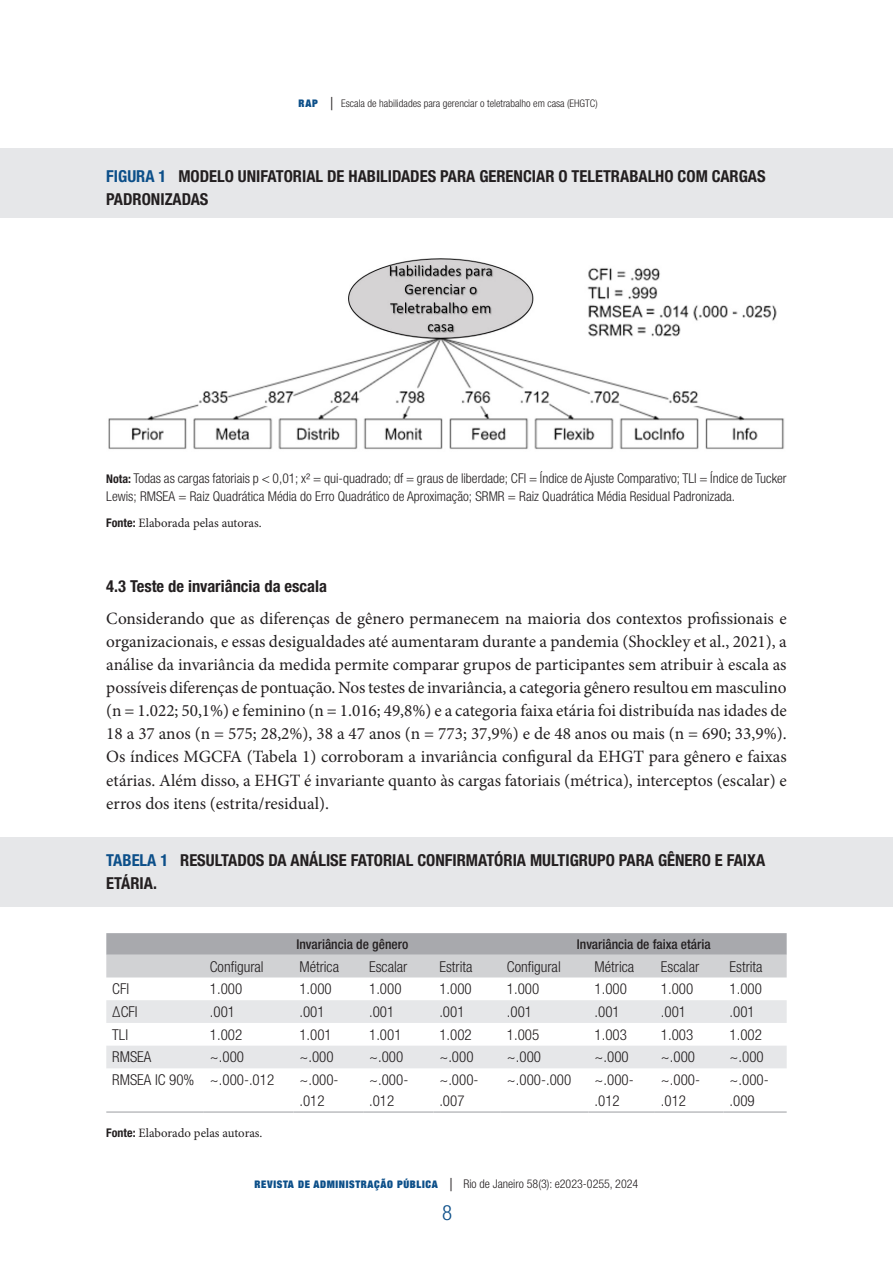
<style>
.page{position:relative;width:893px;height:1263px;background:#fff}
.page>*{position:absolute;margin:0;border:0;box-sizing:border-box;transform-origin:0 0}
.t1{font:300 condensed 21px "Helvetica Neue LT Std";color:#0c4f89}
.t2{font:17.25px/23.1px "Minion Pro";color:#231f20;text-align:justify}
.t3{font:700 condensed 16.5px "Helvetica Neue LT Std";color:#231f20}
.t4{font:700 condensed 16.5px "Helvetica Neue LT Std";color:#0c4f89}
.t5{font:300 condensed 15px/21px "Helvetica Neue LT Std";color:#231f20}
.t6{font:300 condensed 13.5px/18px "Helvetica Neue LT Std";color:#231f20}
.t7{font:500 condensed 13.5px "Helvetica Neue LT Std";color:#231f20}
.t8{font:12.75px "Minion Pro";color:#231f20}
.t9{font:300 condensed 12px "Helvetica Neue LT Std";color:#231f20}
.t10{font:300 condensed 10.5px "Helvetica Neue LT Std";color:#231f20}
.s1{font-family:"Helvetica Neue";font-weight:900;font-stretch:expanded;color:#0c4f89}
.s2{font-size:18px}
.s3{color:#0c4f89}
.s4{font-weight:700;font-size:12px}
.s5{font-family:"Helvetica Neue LT Std";font-weight:700;font-stretch:condensed;font-size:12px}
.s6{font-family:"Helvetica Neue";font-weight:900;font-stretch:expanded;font-size:10.5px;color:#0c4f89}
</style>
<div class="page">
<div style="left:0;top:837px;width:893px;height:69px;background:#e6e7e9"></div>
<div style="left:0;top:149px;width:893px;height:69px;background:#e6e7e9"></div>
<img style="left:108px;top:258px;width:677px;height:192px">
<svg style="left:106px;top:933px;width:681px;height:44px;background:#bdbec1"></svg>
<svg style="left:106px;top:1000px;width:681px;height:68px;fill:#e6e7e9"></svg>
<hr style="left:106px;top:1111px;width:98px;height:2px;background:#bcbdc0">
<hr style="left:204px;top:1111px;width:89px;height:2px;background:#bcbdc0">
<hr style="left:293px;top:1111px;width:70px;height:2px;background:#bcbdc0">
<hr style="left:363px;top:1111px;width:70px;height:2px;background:#bcbdc0">
<hr style="left:433px;top:1111px;width:68px;height:2px;background:#bcbdc0">
<hr style="left:501px;top:1111px;width:87px;height:2px;background:#bcbdc0">
<hr style="left:588px;top:1111px;width:67px;height:2px;background:#bcbdc0">
<hr style="left:655px;top:1111px;width:69px;height:2px;background:#bcbdc0">
<hr style="left:724px;top:1111px;width:63px;height:2px;background:#bcbdc0">
<p class="t10" style="left:299px;top:98px;width:301px"><span class="s1">RAP</span> <span class="s2">|</span> Escala de habilidades para gerenciar o teletrabalho em casa (EHGTC)</p>
<p class="t4" style="left:106px;top:166px;width:17px">FIGURA</p>
<p class="t3" style="left:159px;top:166px;width:42px"><span class="s3">1</span> MODELO</p>
<p class="t3" style="left:238px;top:166px;width:9px">UNIFATORIAL</p>
<p class="t3" style="left:327px;top:166px;width:31px">DE HABILIDADES</p>
<p class="t3" style="left:440px;top:166px;width:10px">PARA</p>
<p class="t3" style="left:479px;top:166px;width:10px">GERENCIAR</p>
<p class="t3" style="left:558px;top:166px;width:23px">O TELETRABALHO</p>
<p class="t3" style="left:678px;top:166px;width:11px">COM</p>
<p class="t3" style="left:712px;top:166px;width:10px">CARGAS</p>
<p class="t3" style="left:106px;top:189px;width:10px">PADRONI</p>
<p class="t3" style="left:165px;top:189px;width:18px">ZADAS</p>
<p class="t6" style="left:106px;top:469px;width:682px"><span class="s4">NOTA:</span> Todas as cargas fatoriais p &lt; 0,01; x² = qui-quadrado; df = graus de liberdade; CFI = Índice de Ajuste Comparativo; TLI = Índice de Tucker<br>Lewis; RMSEA = Raiz Quadrática Média do Erro Quadrático de Aproximação; SRMR = Raiz Quadrática Média Residual Padronizada.</p>
<p class="t8" style="left:106px;top:515px;width:157px"><span class="s5">FONTE:</span> Elaborada pelas autoras.</p>
<p class="t3" style="left:106px;top:576px;width:222px">4.3 TESTE DE INVARIÂNCIA DA ESCALA</p>
<p class="t2" style="left:106px;top:607px;width:682px">Considerando que as diferenças de gênero permanecem na maioria dos contextos profissionais e organizacionais, e essas desigualdades até aumentaram durante a pandemia (Shockley et al., 2021), a análise da invariância da medida permite comparar grupos de participantes sem atribuir à escala as possíveis diferenças de pontuação. Nos testes de invariância, a categoria gênero resultou em masculino (n = 1.022; 50,1%) e feminino (n = 1.016; 49,8%) e a categoria faixa etária foi distribuída nas idades de 18 a 37 anos (n = 575; 28,2%), 38 a 47 anos (n = 773; 37,9%) e de 48 anos ou mais (n = 690; 33,9%).<br>Os índices MGCFA (Tabela 1) corroboram a invariância configural da EHGT para gênero e faixas etárias. Além disso, a EHGT é invariante quanto às cargas fatoriais (métrica), interceptos (escalar) e erros dos itens (estrita/residual).</p>
<p class="t4" style="left:106px;top:850px;width:17px">TABELA</p>
<p class="t3" style="left:160px;top:850px;width:39px"><span class="s3">1</span> RESULTADOS</p>
<p class="t3" style="left:268px;top:850px;width:58px">DA ANÁLISE</p>
<p class="t3" style="left:351px;top:850px;width:9px">FATORIAL</p>
<p class="t3" style="left:417px;top:850px;width:10px">CONFIRMATÓRIA</p>
<p class="t3" style="left:530px;top:850px;width:10px">MULTIGRUPO</p>
<p class="t3" style="left:619px;top:850px;width:10px">PARA</p>
<p class="t3" style="left:658px;top:850px;width:27px">GÊNERO</p>
<p class="t3" style="left:715px;top:850px;width:51px">EFAIXA</p>
<p class="t3" style="left:106px;top:873px;width:52px">ETÁRIA.</p>
<p class="t7" style="left:296px;top:936px;width:113px">Invariância de gênero</p>
<p class="t7" style="left:577px;top:936px;width:135px">Invariância de faixa etária</p>
<p class="t5" style="left:210px;top:955px;width:55px">Configural</p>
<p class="t5" style="left:299px;top:955px;width:41px">Métrica</p>
<p class="t5" style="left:369px;top:955px;width:40px">Escalar</p>
<p class="t5" style="left:439px;top:955px;width:35px">Estrita</p>
<p class="t5" style="left:507px;top:955px;width:55px">Configural</p>
<p class="t5" style="left:594px;top:955px;width:41px">Métrica</p>
<p class="t5" style="left:661px;top:955px;width:40px">Escalar</p>
<p class="t5" style="left:730px;top:955px;width:35px">Estrita</p>
<p class="t5" style="left:112px;top:978px;width:18px">CFI</p>
<p class="t5" style="left:210px;top:978px;width:34px">1.000</p>
<p class="t5" style="left:299px;top:978px;width:34px">1.000</p>
<p class="t5" style="left:369px;top:978px;width:34px">1.000</p>
<p class="t5" style="left:439px;top:978px;width:34px">1.000</p>
<p class="t5" style="left:507px;top:978px;width:34px">1.000</p>
<p class="t5" style="left:594px;top:978px;width:34px">1.000</p>
<p class="t5" style="left:661px;top:978px;width:34px">1.000</p>
<p class="t5" style="left:730px;top:978px;width:34px">1.000</p>
<p class="t5" style="left:112px;top:1001px;width:27px">ΔCFI</p>
<p class="t5" style="left:210px;top:1001px;width:27px">.001</p>
<p class="t5" style="left:299px;top:1001px;width:27px">.001</p>
<p class="t5" style="left:369px;top:1001px;width:27px">.001</p>
<p class="t5" style="left:439px;top:1001px;width:27px">.001</p>
<p class="t5" style="left:507px;top:1001px;width:27px">.001</p>
<p class="t5" style="left:594px;top:1001px;width:27px">.001</p>
<p class="t5" style="left:661px;top:1001px;width:27px">.001</p>
<p class="t5" style="left:730px;top:1001px;width:27px">.001</p>
<p class="t5" style="left:112px;top:1024px;width:17px">TLI</p>
<p class="t5" style="left:210px;top:1024px;width:34px">1.002</p>
<p class="t5" style="left:299px;top:1024px;width:34px">1.001</p>
<p class="t5" style="left:369px;top:1024px;width:34px">1.001</p>
<p class="t5" style="left:439px;top:1024px;width:34px">1.002</p>
<p class="t5" style="left:507px;top:1024px;width:34px">1.005</p>
<p class="t5" style="left:594px;top:1024px;width:34px">1.003</p>
<p class="t5" style="left:661px;top:1024px;width:34px">1.003</p>
<p class="t5" style="left:730px;top:1024px;width:34px">1.002</p>
<p class="t5" style="left:112px;top:1046px;width:41px">RMSEA</p>
<p class="t5" style="left:210px;top:1046px;width:36px">~.000</p>
<p class="t5" style="left:299px;top:1046px;width:36px">~.000</p>
<p class="t5" style="left:369px;top:1046px;width:36px">~.000</p>
<p class="t5" style="left:439px;top:1046px;width:36px">~.000</p>
<p class="t5" style="left:507px;top:1046px;width:36px">~.000</p>
<p class="t5" style="left:594px;top:1046px;width:36px">~.000</p>
<p class="t5" style="left:661px;top:1046px;width:36px">~.000</p>
<p class="t5" style="left:730px;top:1046px;width:36px">~.000</p>
<p class="t5" style="left:112px;top:1069px;width:163px">RMSEA IC 90% ~.000-.012</p>
<p class="t5" style="left:299px;top:1069px;width:41px">~.000- .012</p>
<p class="t5" style="left:369px;top:1069px;width:41px">~.000- .012</p>
<p class="t5" style="left:439px;top:1069px;width:41px">~.000- .007</p>
<p class="t5" style="left:507px;top:1069px;width:66px">~.000-.000</p>
<p class="t5" style="left:594px;top:1069px;width:41px">~.000- .012</p>
<p class="t5" style="left:661px;top:1069px;width:41px">~.000- .012</p>
<p class="t5" style="left:730px;top:1069px;width:41px">~.000- .009</p>
<p class="t8" style="left:106px;top:1124px;width:158px"><span class="s5">FONTE:</span> Elaborado pelas autoras.</p>
<p class="t9" style="left:255px;top:1176px;width:385px"><span class="s6">REVISTA DE ADMINISTRAÇÃO PÚBLICA</span> <span class="s2">|</span> Rio de Janeiro 58(3): e2023-0255, 2024</p>
<p class="t1" style="left:442px;top:1200px;width:12px">8</p>
</div>
